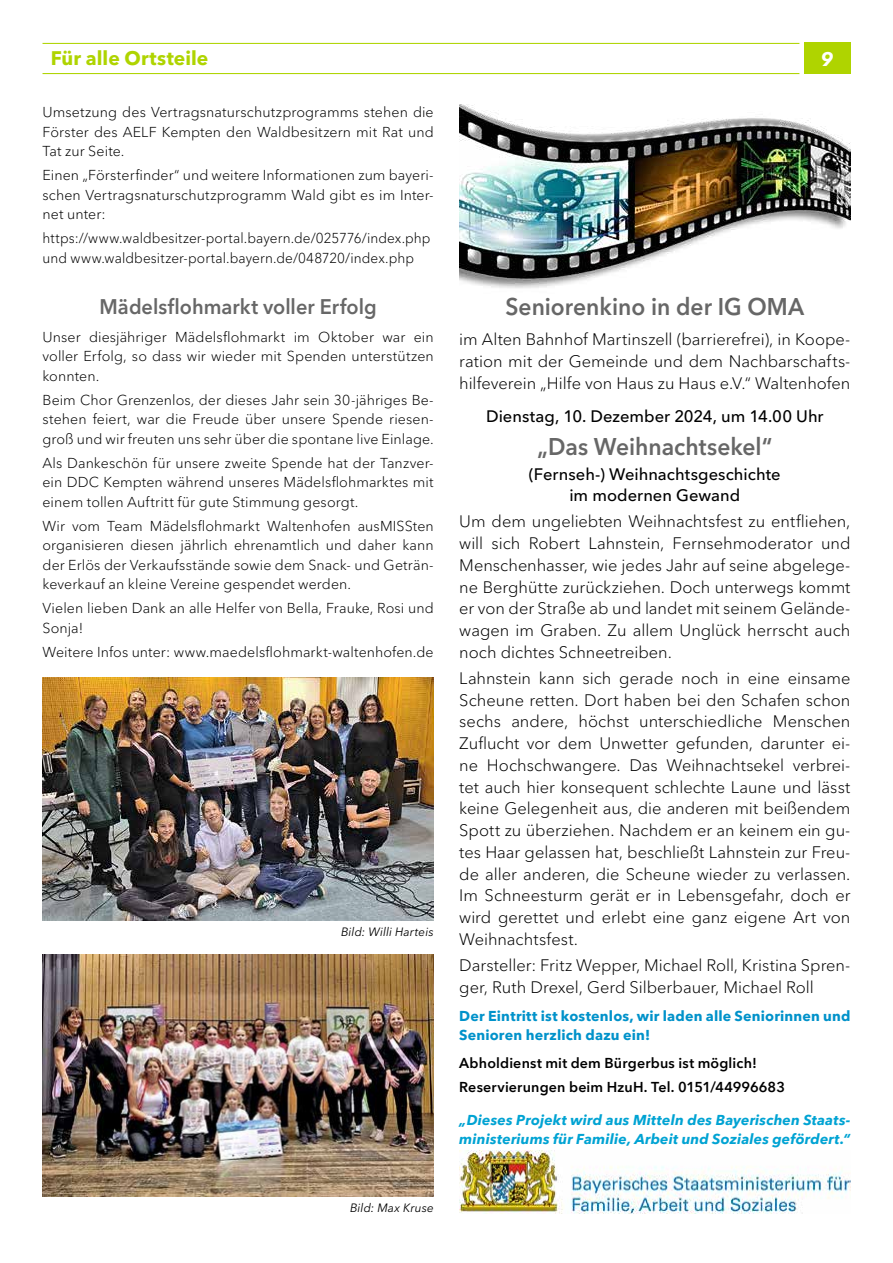
<style>
.page{position:relative;width:893px;height:1263px;background:#fff}
.page>*{position:absolute;margin:0;border:0;box-sizing:border-box;transform-origin:0 0}
.t1{font:600 24px "Avenir Next LT Pro";color:#676767;scale:.95 1}
.t2{font:600 21px "Avenir Next LT Pro";color:#676767;scale:.95 1}
.t3{font:700 19.5px "Avenir Next LT Pro";color:#afd400}
.t4{font:italic 700 19.5px "Avenir Next LT Pro";color:#fff}
.t5{font:300 16.5px/21.8px "Avenir Next LT Pro";color:#000;text-align:justify}
.t6{font:500 16.5px/21px "Avenir Next LT Pro";color:#000;text-align:center}
.t7{font:300 14.25px/19.5px "Avenir Next LT Pro";letter-spacing:.005em;color:#000;text-align:justify}
.t8{font:300 14.25px/19.5px "Avenir Next LT Pro";letter-spacing:.005em;color:#000;scale:.96 1}
.t9{font:italic 700 14.25px/19.5px "Avenir Next LT Pro";letter-spacing:.01em;color:#00a3d3}
.t10{font:600 14.25px/23.7px "Avenir Next LT Pro";letter-spacing:.015em;color:#000}
.t11{font:700 14.25px/19.5px "Avenir Next LT Pro";letter-spacing:.015em;color:#0092ca}
.t12{font:italic 12px "Avenir Next LT Pro";letter-spacing:.015em;color:#000}
</style>
<div class="page">
<div style="left:804px;top:43px;width:46px;height:31px;background:#afd400"></div>
<hr style="left:43px;top:73px;width:756px;height:1px;background:#afd400">
<hr style="left:43px;top:43px;width:756px;height:1px;background:#afd400">
<img style="left:43px;top:678px;width:391px;height:242px">
<img style="left:43px;top:954px;width:391px;height:242px">
<img style="left:459px;top:1151px;width:391px;height:62px">
<img style="left:459px;top:104px;width:391px;height:184px">
<p class="t3" style="left:51px;top:46px;width:159px">Für alle Ortsteile</p>
<p class="t4" style="left:821px;top:47px;width:14px">9</p>
<p class="t7" style="left:43px;top:102px;width:393px">Umsetzung des Vertragsnaturschutzprogramms stehen die Förster des AELF Kempten den Waldbesitzern mit Rat und Tat zur Seite.</p>
<p class="t7" style="left:43px;top:165px;width:393px">Einen „Försterfinder“ und weitere Informationen zum bayeri&shy;schen Vertragsnaturschutzprogramm Wald gibt es im Inter&shy;net unter:</p>
<p class="t8" style="left:43px;top:228px;width:406px">https://www.waldbesitzer-portal.bayern.de/025776/index.php und www.waldbesitzer-portal.bayern.de/048720/index.php</p>
<p class="t2" style="left:100px;top:294px;width:293px">Mädelsflohmarkt voller Erfolg</p>
<p class="t7" style="left:43px;top:327px;width:393px">Unser diesjähriger Mädelsflohmarkt im Oktober war ein voller Erfolg, so dass wir wieder mit Spenden unterstützen konnten.</p>
<p class="t7" style="left:43px;top:390px;width:393px">Beim Chor Grenzenlos, der dieses Jahr sein 30-jähriges Be&shy;stehen feiert, war die Freude über unsere Spende riesen&shy;groß und wir freuten uns sehr über die spontane live Einlage.</p>
<p class="t7" style="left:43px;top:453px;width:393px">Als Dankeschön für unsere zweite Spende hat der Tanzver&shy;ein DDC Kempten während unseres Mädelsflohmarktes mit einem tollen Auftritt für gute Stimmung gesorgt.</p>
<p class="t7" style="left:43px;top:516px;width:393px">Wir vom Team Mädelsflohmarkt Waltenhofen ausMISSten organisieren diesen jährlich ehrenamtlich und daher kann der Erlös der Verkaufsstände sowie dem Snack- und Geträn&shy;keverkauf an kleine Vereine gespendet werden.</p>
<p class="t7" style="left:43px;top:598px;width:393px">Vielen lieben Dank an alle Helfer von Bella, Frauke, Rosi und<br>Sonja!</p>
<p class="t7" style="left:43px;top:642px;width:393px">Weitere Infos unter: www.maedelsflohmarkt-waltenhofen.de</p>
<p class="t12" style="left:341px;top:924px;width:94px">Bild: Willi Harteis</p>
<p class="t12" style="left:350px;top:1200px;width:85px">Bild: Max Kruse</p>
<h1 class="t1" style="left:506px;top:292px;width:316px">Seniorenkino in der IG OMA</h1>
<p class="t5" style="left:459px;top:328px;width:393px">im Alten Bahnhof Martinszell (barrierefrei), in Koope&shy;ration mit der Gemeinde und dem Nachbarschafts&shy;hilfeverein „Hilfe von Haus zu Haus e.V.“ Waltenhofen</p>
<p class="t6" style="left:486px;top:406px;width:339px">Dienstag, 10. Dezember 2024, um 14.00 Uhr</p>
<h1 class="t1" style="left:537px;top:432px;width:249px">„Das Weihnachtsekel“</h1>
<p class="t6" style="left:529px;top:464px;width:253px">(Fernseh-) Weihnachtsgeschichte im modernen Gewand</p>
<p class="t5" style="left:459px;top:511px;width:393px">Um dem ungeliebten Weihnachtsfest zu entfliehen, will sich Robert Lahnstein, Fernsehmoderator und Menschenhasser, wie jedes Jahr auf seine abgelege&shy;ne Berghütte zurückziehen. Doch unterwegs kommt er von der Straße ab und landet mit seinem Gelände&shy;wagen im Graben. Zu allem Unglück herrscht auch noch dichtes Schneetreiben.</p>
<p class="t5" style="left:459px;top:667px;width:393px">Lahnstein kann sich gerade noch in eine einsame Scheune retten. Dort haben bei den Schafen schon sechs andere, höchst unterschiedliche Menschen Zuflucht vor dem Unwetter gefunden, darunter ei&shy;ne Hochschwangere. Das Weihnachtsekel verbrei&shy;tet auch hier konsequent schlechte Laune und lässt keine Gelegenheit aus, die anderen mit beißendem Spott zu überziehen. Nachdem er an keinem ein gu&shy;tes Haar gelassen hat, beschließt Lahnstein zur Freu&shy;de aller anderen, die Scheune wieder zu verlassen.<br>Im Schneesturm gerät er in Lebensgefahr, doch er wird gerettet und erlebt eine ganz eigene Art von Weihnachtsfest.</p>
<p class="t5" style="left:459px;top:954px;width:393px">Darsteller: Fritz Wepper, Michael Roll, Kristina Spren&shy;ger, Ruth Drexel, Gerd Silberbauer, Michael Roll</p>
<p class="t11" style="left:459px;top:1006px;width:393px">Der Eintritt ist kostenlos, wir laden alle Seniorinnen und<br>Senioren herzlich dazu ein!</p>
<p class="t10" style="left:459px;top:1051px;width:327px">Abholdienst mit dem Bürgerbus ist möglich!<br>Reservierungen beim HzuH. Tel. 0151/44996683</p>
<p class="t9" style="left:459px;top:1110px;width:393px">„Dieses Projekt wird aus Mitteln des Bayerischen Staats&shy;ministeriums für Familie, Arbeit und Soziales gefördert.“</p>
</div>
